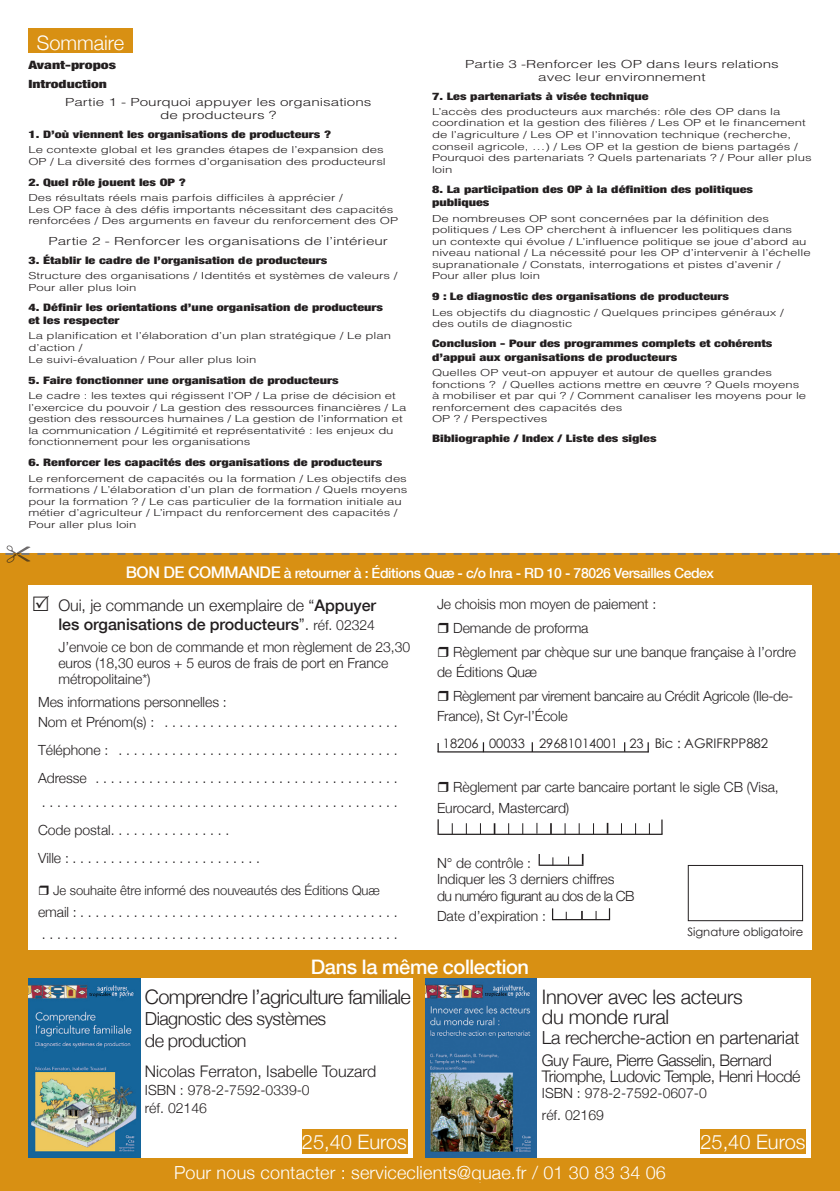
<style>
.page{position:relative;width:840px;height:1191px;background:#fff}
.page>*{position:absolute;margin:0;border:0;box-sizing:border-box;transform-origin:0 0}
.t1{font:300 20px/20px "Helvetica Neue";letter-spacing:-.03em;color:#231f20}
.t2{font:300 20px "Helvetica Neue";color:#fff}
.t3{font:500 20px "Helvetica Neue";letter-spacing:-.02em;color:#fff}
.t4{font:300 18px/21.6px "Helvetica Neue";letter-spacing:-.03em;color:#231f20}
.t5{font:300 18px "Helvetica Neue";letter-spacing:.01em;color:#fff}
.t6{font:500 16px/19.2px "Helvetica Neue";letter-spacing:-.005em;color:#231f20}
.t7{font:300 16px/16px "Helvetica Neue";letter-spacing:-.03em;color:#231f20}
.t8{font:300 16px "Helvetica Neue";color:#231f20}
.t9{font:300 14px/28px "Helvetica Neue";letter-spacing:-.005em;color:#231f20}
.t10{font:500 14px "Helvetica Neue";letter-spacing:-.03em;color:#fff}
.t11{font:300 13px "Helvetica Neue";letter-spacing:-.005em;color:#231f20}
.t12{font:13px "Century Gothic";color:#231f20}
.t13{font:11.6px "Century Gothic";letter-spacing:-.005em;color:#231f20}
.t14{font:900 condensed 11.6px "Helvetica Neue";color:#231f20;scale:1.36 1}
.t15{font:900 condensed 11.4px "Helvetica Neue";color:#231f20;scale:1.36 1}
.t16{font:300 11.2px/13.4px "Helvetica";color:#231f20;text-align:center;scale:1.36 1}
.t17{font:900 condensed 10.4px/13.6px "Helvetica Neue";color:#231f20;scale:1.36 1}
.t18{font:300 9.6px/11.6px "Helvetica";color:#231f20;scale:1.36 1}
.s1{font-size:16px}
.s2{font-weight:300}
.s3{font-weight:300;font-size:14px}
.s4{font-size:13.2px}
</style>
<div class="page">
<div style="left:28px;top:28px;width:105px;height:25px;background:#d89013"></div>
<div style="left:0;top:563px;width:839px;height:628px;background:#d89013"></div>
<div style="left:28px;top:585px;width:783px;height:365px;background:#fff"></div>
<hr style="left:437px;top:751px;width:211px;height:1px;background:#231f20">
<svg style="left:482px;top:742px;width:2px;height:10px"></svg>
<svg style="left:437px;top:819px;width:1px;height:16px"></svg>
<svg style="left:493px;top:823px;width:2px;height:10px"></svg>
<svg style="left:606px;top:823px;width:2px;height:10px"></svg>
<svg style="left:661px;top:819px;width:1px;height:14px"></svg>
<hr style="left:539px;top:864px;width:44px;height:2px;background:#231f20">
<svg style="left:538px;top:854px;width:1px;height:12px"></svg>
<svg style="left:581px;top:854px;width:2px;height:10px"></svg>
<hr style="left:552px;top:919px;width:57px;height:1px;background:#231f20">
<div style="left:687px;top:865px;width:115px;height:56px;border:1px solid #231f20"></div>
<hr style="left:438px;top:833px;width:224px;height:2px;background:#231f20">
<div style="left:28px;top:1158px;width:783px;height:23px;background:#d89013"></div>
<div style="left:27px;top:1157px;width:785px;height:25px;border:2px solid #d89013"></div>
<div style="left:28px;top:950px;width:783px;height:28px;background:#d89013"></div>
<div style="left:28px;top:978px;width:385px;height:179px;background:#fff"></div>
<div style="left:425px;top:978px;width:385px;height:179px;background:#fff"></div>
<img style="left:28px;top:978px;width:113px;height:179px">
<img style="left:425px;top:978px;width:111px;height:179px">
<svg style="left:0;top:545px;width:839px;height:18px"></svg>
<div style="left:302px;top:1129px;width:105px;height:25px;background:#d89013"></div>
<div style="left:700px;top:1129px;width:105px;height:25px;background:#d89013"></div>
<h1 class="t2" style="left:37px;top:31px;width:89px">Sommaire</h1>
<p class="t14" style="left:28px;top:58px;width:66px">Avant-propos</p>
<p class="t15" style="left:28px;top:76px;width:59px">Introduction</p>
<p class="t16" style="left:65px;top:95px;width:227px">Partie 1 - Pourquoi appuyer les organisations de producteurs ?</p>
<p class="t17" style="left:28px;top:127px;width:224px">1. D’où viennent les organisations de producteurs ?</p>
<p class="t18" style="left:28px;top:144px;width:264px">Le contexte global et les grandes étapes de l’expansion des<br>OP / La diversité des formes d’organisation des producteursl</p>
<p class="t17" style="left:28px;top:175px;width:117px">2. Quel rôle jouent les OP ?</p>
<p class="t18" style="left:28px;top:192px;width:273px">Des résultats réels mais parfois difficiles à apprécier /<br>Les OP face à des défis importants nécessitant des capacités renforcées / Des arguments en faveur du renforcement des OP</p>
<p class="t16" style="left:48px;top:234px;width:251px">Partie 2 - Renforcer les organisations de l’intérieur</p>
<p class="t17" style="left:28px;top:253px;width:221px">3. Établir le cadre de l’organisation de producteurs</p>
<p class="t18" style="left:28px;top:270px;width:273px">Structure des organisations / Identités et systèmes de valeurs /<br>Pour aller plus loin</p>
<p class="t17" style="left:28px;top:300px;width:262px">4. Définir les orientations d’une organisation de producteurs et les respecter</p>
<p class="t18" style="left:28px;top:330px;width:268px">La planification et l’élaboration d’un plan stratégique / Le plan d’action /<br>Le suivi-évaluation / Pour aller plus loin</p>
<p class="t17" style="left:28px;top:373px;width:229px">5. Faire fonctionner une organisation de producteurs</p>
<p class="t18" style="left:28px;top:390px;width:279px">Le cadre : les textes qui régissent l’OP / La prise de décision et l’exercice du pouvoir / La gestion des ressources financières / La gestion des ressources humaines / La gestion de l’information et la communication / Légitimité et représentativité : les enjeux du fonctionnement pour les organisations</p>
<p class="t17" style="left:28px;top:456px;width:261px">6. Renforcer les capacités des organisations de producteurs</p>
<p class="t18" style="left:28px;top:472px;width:280px">Le renforcement de capacités ou la formation / Les objectifs des formations / L’élaboration d’un plan de formation / Quels moyens pour la formation ? / Le cas particulier de la formation initiale au métier d’agriculteur / L’impact du renforcement des capacités / Pour aller plus loin</p>
<p class="t16" style="left:465px;top:57px;width:232px">Partie 3 -Renforcer les OP dans leurs relations avec leur environnement</p>
<p class="t17" style="left:432px;top:89px;width:161px">7. Les partenariats à visée technique</p>
<p class="t18" style="left:432px;top:106px;width:280px">L’accès des producteurs aux marchés: rôle des OP dans la coordination et la gestion des filières / Les OP et le financement de l’agriculture / Les OP et l’innovation technique (recherche, conseil agricole, …) / Les OP et la gestion de biens partagés / Pourquoi des partenariats ? Quels partenariats ? / Pour aller plus loin</p>
<p class="t17" style="left:432px;top:182px;width:237px">8. La participation des OP à la définition des politiques publiques</p>
<p class="t18" style="left:432px;top:212px;width:280px">De nombreuses OP sont concernées par la définition des politiques / Les OP cherchent à influencer les politiques dans<br>un contexte qui évolue / L’influence politique se joue d’abord au niveau national / La nécessité pour les OP d’intervenir à l’échelle supranationale / Constats, interrogations et pistes d’avenir /<br>Pour aller plus loin</p>
<p class="t17" style="left:432px;top:290px;width:220px">9 : Le diagnostic des organisations de producteurs</p>
<p class="t18" style="left:432px;top:306px;width:260px">Les objectifs du diagnostic / Quelques principes généraux / des outils de diagnostic</p>
<p class="t17" style="left:432px;top:336px;width:252px">Conclusion - Pour des programmes complets et cohérents d’appui aux organisations de producteurs</p>
<p class="t18" style="left:432px;top:367px;width:276px">Quelles OP veut-on appuyer et autour de quelles grandes fonctions ? / Quelles actions mettre en œuvre ? Quels moyens à mobiliser et par qui ? / Comment canaliser les moyens pour le renforcement des capacités des<br>OP ? / Perspectives</p>
<p class="t17" style="left:432px;top:431px;width:166px">Bibliographie / Index / Liste des sigles</p>
<h3 class="t10" style="left:126px;top:564px;width:589px"><span class="s1">BON DE COMMANDE</span> à retourner à : Éditions Quæ - c/o Inra - RD 10 - 78026 Versailles Cedex</h3>
<h3 class="t6" style="left:58px;top:595px;width:319px"><span class="s2">Oui, je commande un exemplaire de “</span>Appuyer les organisations de producteurs<span class="s2">”.</span> <span class="s3">réf. 02324</span></h3>
<h3 class="t9" style="left:58px;top:638px;width:353px;line-height:16px">J’envoie ce bon de commande et mon règlement de 23,30 euros (18,30 euros + 5 euros de frais de port en France métropolitaine*)</h3>
<h3 class="t9" style="left:453px;top:591px;width:344px;line-height:24px;text-indent:-16px">Je choisis mon moyen de paiement :<br>Demande de proforma<br>Règlement par chèque sur une banque française à l’ordre</h3>
<h3 class="t9" style="left:453px;top:659px;width:341px;line-height:24px;text-indent:-16px">de éditions Quæ<br>Règlement par virement bancaire au Crédit Agricole (Ile-de-</h3>
<h3 class="t9" style="left:437px;top:701px;width:132px">France), St Cyr-l’École</h3>
<h3 class="t9" style="left:38px;top:691px;width:361px;line-height:20px">Mes informations personnelles :<br>Nom et Prénom(s) : . . . . . . . . . . . . . . . . . . . . . . . . . . . . . . .</h3>
<h3 class="t9" style="left:38px;top:735px;width:361px">Téléphone : . . . . . . . . . . . . . . . . . . . . . . . . . . . . . . . . . . . . .<br>Adresse . . . . . . . . . . . . . . . . . . . . . . . . . . . . . . . . . . . . . . . .</h3>
<h3 class="t9" style="left:38px;top:787px;width:361px">............................... . . . . . . . . . . . . . . . .<br>Code postal . . . . . . . . . . . . . . . .<br>Ville : . . . . . . . . . . . . . . . . . . . . . . . .</h3>
<h3 class="t11" style="left:53px;top:882px;width:328px">Je souhaite être informé des nouveautés des Éditions Quæ</h3>
<h3 class="t9" style="left:38px;top:900px;width:361px;line-height:22px">email : .................... ..................... .............................. . . . . . . . . . . . . . . . . .</h3>
<h3 class="t12" style="left:442px;top:735px;width:326px">18206 00033 29681014001 23 <span class="s4">Bic : AGRIFRPP882</span></h3>
<h3 class="t9" style="left:437px;top:777px;width:343px;line-height:20px;text-indent:16px">Règlement par carte bancaire portant le sigle CB (Visa,<br>Eurocard, Mastercard)</h3>
<h3 class="t9" style="left:437px;top:854px;width:199px;line-height:16.8px">N° de contrôle :<br>Indiquer les 3 derniers chiffres<br>du numéro figurant au dos de la CB</h3>
<h3 class="t9" style="left:437px;top:902px;width:110px">Date d’expiration :</h3>
<p class="t13" style="left:687px;top:924px;width:117px">Signature obligatoire</p>
<h1 class="t3" style="left:311px;top:954px;width:219px">Dans la même collection</h1>
<h1 class="t1" style="left:145px;top:986px;width:267px">Comprendre l’agriculture familiale</h1>
<h2 class="t4" style="left:145px;top:1007px;width:183px">Diagnostic des systèmes de production</h2>
<h3 class="t8" style="left:145px;top:1062px;width:233px">Nicolas Ferraton, Isabelle Touzard</h3>
<h3 class="t9" style="left:145px;top:1081px;width:166px;line-height:18px">ISBN : 978-2-7592-0339-0 réf. 02146</h3>
<h1 class="t1" style="left:541px;top:986px;width:202px">Innover avec les acteurs du monde rural</h1>
<h2 class="t4" style="left:541px;top:1027px;width:259px">La recherche-action en partenariat</h2>
<h3 class="t7" style="left:541px;top:1052px;width:260px">Guy Faure, Pierre Gasselin, Bernard<br>Triomphe, Ludovic Temple, Henri Hocdé</h3>
<h3 class="t9" style="left:541px;top:1082px;width:166px;line-height:21.6px">ISBN : 978-2-7592-0607-0 réf. 02169</h3>
<h1 class="t2" style="left:302px;top:1129px;width:106px">25,40 Euros</h1>
<h1 class="t2" style="left:700px;top:1129px;width:106px">25,40 Euros</h1>
<h2 class="t5" style="left:174px;top:1161px;width:493px">Pour nous contacter : serviceclients@quae.fr / 01 30 83 34 06</h2>
</div>
